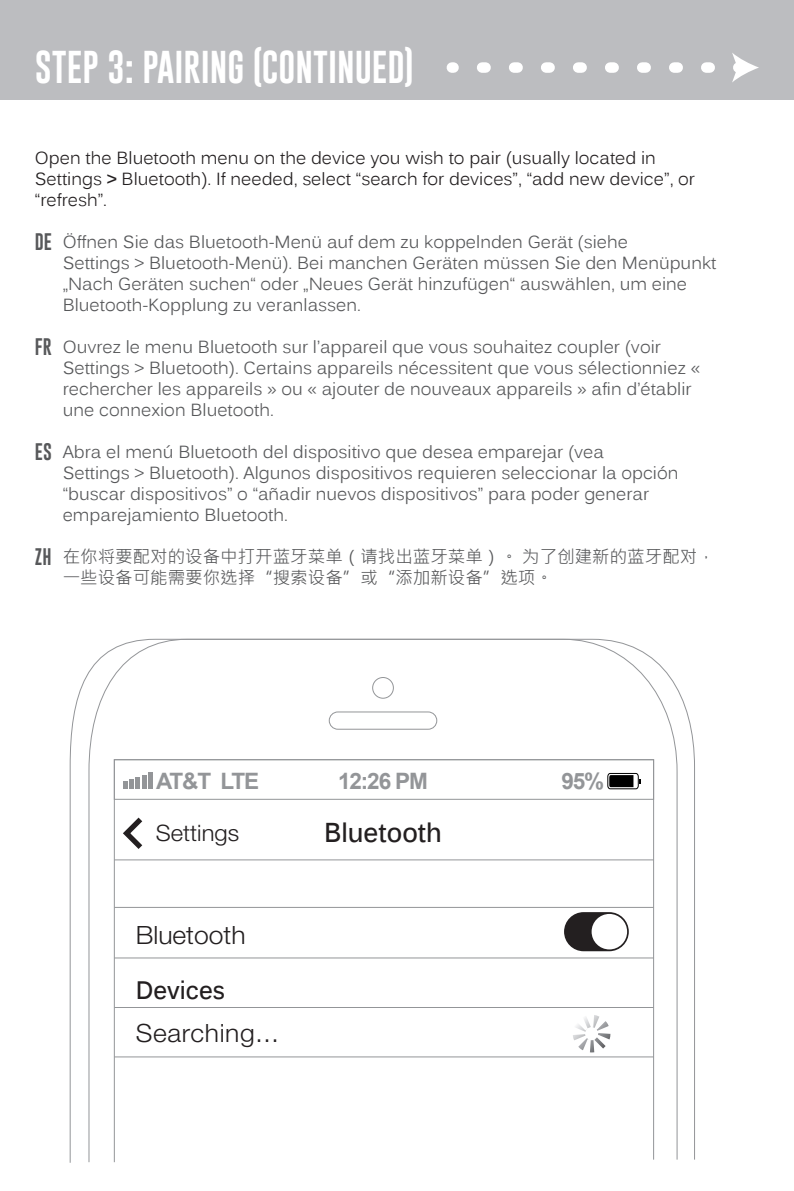
<style>
.page{position:relative;width:794px;height:1191px;background:#fff}
.page>*{position:absolute;margin:0;border:0;box-sizing:border-box;transform-origin:0 0}
.t1{font:33.6px "Gobold";color:#fff}
.t2{font:700 27.3px "Kalinga";color:#231f20;scale:.9 1}
.t3{font:300 25.2px "Helvetica Neue";letter-spacing:.025em;color:#231f20;scale:1.05 1}
.t4{font:300 25.2px "Helvetica Neue";letter-spacing:.005em;color:#231f20;scale:1.05 1}
.t5{font:700 25.2px "Kalinga";color:#231f20;scale:.9 1}
.t6{font:700 22.75px "Arial";letter-spacing:-.05em;color:#939598}
.t7{font:300 22.75px "Helvetica Neue";color:#231f20;scale:1.05 1}
.t8{font:17.5px/21px "Kalinga";color:#57585a}
.t9{font:17.5px/21px "Kalinga";color:#231f20}
.t10{font:17.5px/21px "Microsoft Jheng Hei";color:#57585a}
.t11{font:17.5px "Gobold";color:#57585a}
.s1{font-weight:700}
</style>
<div class="page">
<div style="left:0;top:0;width:353px;height:99px;background:#bcbdc0"></div>
<div style="left:353px;top:0;width:441px;height:99px;background:#bcbdc0"></div>
<svg style="left:482px;top:62px;width:233px;height:11px"></svg>
<svg style="left:732px;top:53px;width:27px;height:29px"></svg>
<svg style="left:69px;top:673px;width:626px;height:490px"></svg>
<svg style="left:88px;top:638px;width:590px;height:525px"></svg>
<div style="left:329px;top:711px;width:108px;height:18px;border:1px solid #939598;border-radius:9px"></div>
<svg style="left:113px;top:759px;width:541px;height:404px"></svg>
<div style="left:114px;top:759px;width:540px;height:40px;border:1px solid #939598"></div>
<div style="left:372px;top:677px;width:22px;height:21px;border:1px solid #939598;border-radius:50%"></div>
<div style="left:123px;top:781px;width:5px;height:8px;background:#939598"></div>
<div style="left:129px;top:779px;width:5px;height:10px;background:#939598"></div>
<hr style="left:136px;top:777px;width:4px;height:12px;background:#939598">
<hr style="left:142px;top:775px;width:4px;height:14px;background:#939598">
<hr style="left:149px;top:772px;width:4px;height:17px;background:#939598">
<div style="left:607px;top:773px;width:31px;height:16px;border:1px solid #000;border-radius:3px"></div>
<svg style="left:609px;top:775px;width:24px;height:12px"></svg>
<hr style="left:114px;top:859px;width:539px;height:1px;background:#939598">
<hr style="left:114px;top:906px;width:539px;height:2px;background:#939598">
<hr style="left:114px;top:1007px;width:539px;height:1px;background:#939598">
<hr style="left:114px;top:957px;width:539px;height:1px;background:#939598">
<hr style="left:114px;top:1056px;width:539px;height:1px;background:#939598">
<svg style="left:119px;top:812px;width:29px;height:42px"></svg>
<div style="left:564px;top:912px;width:65px;height:39px;background:#231f20;border-radius:20px"></div>
<div style="left:591px;top:914px;width:36px;height:35px;background:#fff;border-radius:50%"></div>
<div style="left:579px;top:1021px;width:25px;height:25px;background:#fff;border-radius:50%"></div>
<div style="left:573px;top:1014px;width:37px;height:38px;border:12px dashed #fff;border-radius:50%"></div>
<h1 class="t1" style="left:35px;top:45px;width:380px">STEP 3: PAIRING (CONTINUED)</h1>
<p class="t9" style="left:35px;top:149px;width:661px">Open the Bluetooth menu on the device you wish to pair (usually located in<br>Settings <span class="s1">&gt;</span> Bluetooth). If needed, select “search for devices”, “add new device”, or “refresh”.</p>
<p class="t11" style="left:35px;top:230px;width:19px">DE</p>
<p class="t11" style="left:35px;top:335px;width:18px">FR</p>
<p class="t11" style="left:35px;top:440px;width:18px">ES</p>
<p class="t11" style="left:35px;top:545px;width:18px">ZH</p>
<p class="t8" style="left:63px;top:233px;width:655px">Öffnen Sie das Bluetooth-Menü auf dem zu koppelnden Gerät (siehe<br>Settings &gt; Bluetooth-Menü). Bei manchen Geräten müssen Sie den Menüpunkt „Nach Geräten suchen“ oder „Neues Gerät hinzufügen“ auswählen, um eine Bluetooth-Kopplung zu veranlassen.</p>
<p class="t8" style="left:63px;top:338px;width:639px">Ouvrez le menu Bluetooth sur l’appareil que vous souhaitez coupler (voir Settings &gt; Bluetooth). Certains appareils nécessitent que vous sélectionniez « rechercher les appareils » ou « ajouter de nouveaux appareils » afin d’établir une connexion Bluetooth.</p>
<p class="t8" style="left:63px;top:443px;width:617px">Abra el menú Bluetooth del dispositivo que desea emparejar (vea<br>Settings &gt; Bluetooth). Algunos dispositivos requieren seleccionar la opción “buscar dispositivos” o “añadir nuevos dispositivos” para poder generar emparejamiento Bluetooth.</p>
<p class="t10" style="left:63px;top:546px;width:653px">在你将要配对的设备中打开蓝牙菜单（请找出蓝牙菜单）。 为了创建新的蓝牙配对，一些设备可能需要你选择“搜索设备”或“添加新设备”选项。</p>
<h3 class="t6" style="left:156px;top:766px;width:105px">AT&amp;T LTE</h3>
<h3 class="t6" style="left:338px;top:766px;width:91px">12:26 PM</h3>
<h3 class="t6" style="left:561px;top:766px;width:44px">95%</h3>
<h3 class="t7" style="left:156px;top:814px;width:81px">Settings</h3>
<h2 class="t2" style="left:324px;top:814px;width:132px">Bluetooth</h2>
<h3 class="t4" style="left:136px;top:914px;width:106px">Bluetooth</h3>
<h3 class="t5" style="left:136px;top:973px;width:101px">Devices</h3>
<h3 class="t3" style="left:136px;top:1012px;width:138px">Searching...</h3>
</div>
